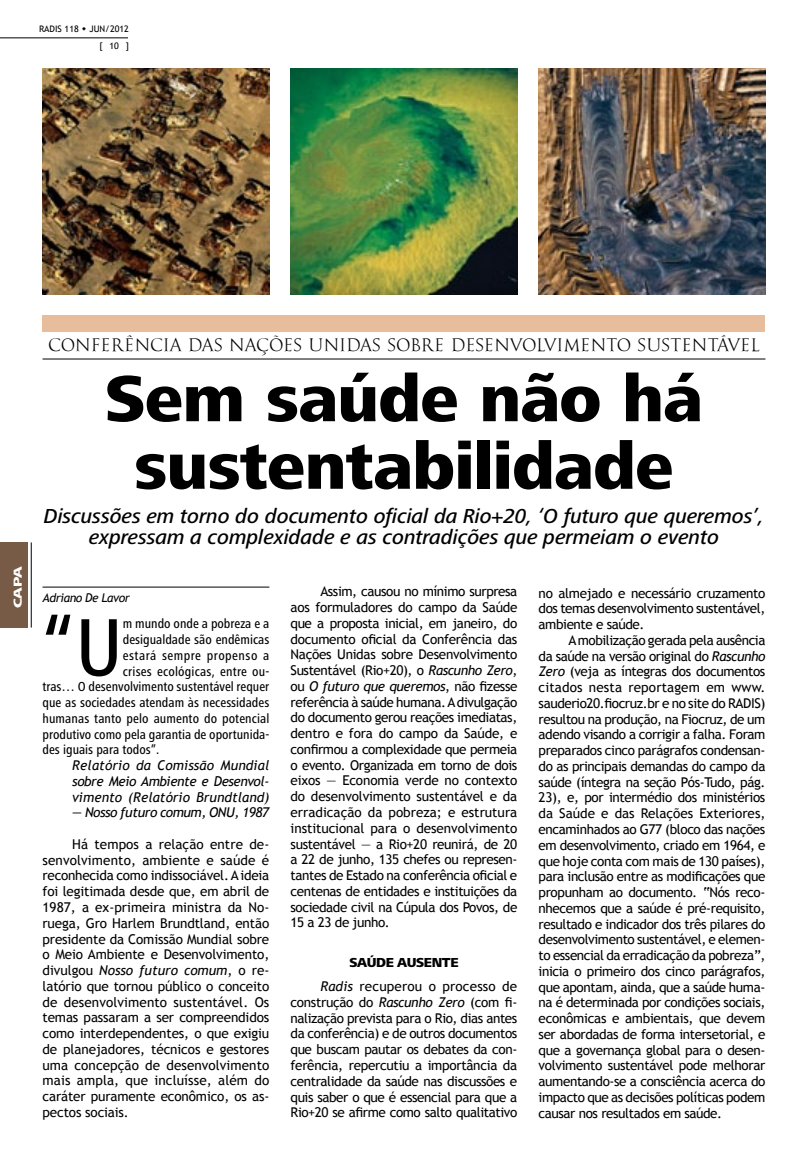
<style>
.page{position:relative;width:808px;height:1170px;background:#fff}
.page>*{position:absolute;margin:0;border:0;box-sizing:border-box;transform-origin:0 0}
.t1{font:500 condensed 84.3px "Frutiger Next LT";color:#000}
.t2{font:800 67.5px/67.5px "Frutiger Next LT";letter-spacing:-.015em;color:#000;text-align:center}
.t3{font:italic 500 21px/21px "Frutiger Next LT";letter-spacing:-.01em;color:#000;text-align:center}
.t4{font:18px "Goudy Trajan";letter-spacing:.025em;color:#000}
.t5{font:13.5px/15.8px "Radis";letter-spacing:-.03em;color:#000;text-align:justify}
.t6{font:500 condensed 13.5px "Frutiger Next LT";color:#000}
.t7{font:italic 13.5px/15.8px "Radis";letter-spacing:-.03em;color:#000;text-align:justify}
.t8{font:500 condensed 13.5px "Frutiger Next LT";letter-spacing:.035em;color:#000}
.t9{font:800 13.5px "Frutiger Next LT";letter-spacing:-.03em;color:#000}
.t10{font:italic 12px "Radis";letter-spacing:-.03em;color:#000}
.t11{font:800 12px "Frutiger Next LT";color:#fff;scale:1.3 1}
.t12{font:9px/17.4px "Radis";color:#000;text-align:right}
.s1{font-style:italic}
</style>
<div class="page">
<hr style="left:0;top:37px;width:128px;height:1px;background:#000">
<img style="left:291px;top:68px;width:226px;height:227px">
<div style="left:0;top:542px;width:28px;height:85px;background:#785b47"></div>
<hr style="left:31px;top:542px;width:1px;height:85px;background:#000">
<img style="left:539px;top:68px;width:226px;height:227px">
<img style="left:43px;top:68px;width:226px;height:227px">
<div style="left:43px;top:315px;width:722px;height:17px;background:#e7bd9b"></div>
<hr style="left:43px;top:358px;width:722px;height:1px;background:#000">
<hr style="left:43px;top:586px;width:226px;height:1px;background:#000">
<p class="t12" style="left:39px;top:20px;width:92px">Radis 118 • JUN/2012 [10]</p>
<p class="t11" style="left:11px;top:608px;width:34px;rotate:-90deg">CAPA</p>
<h3 class="t4" style="left:48px;top:334px;width:713px">CONFERÊNCIA DAS NAÇÕES UNIDAS SOBRE DESENVOLVIMENTO SUSTENTÁVEL</h3>
<h2 class="t2" style="left:105px;top:365px;width:599px">Sem saúde não há sustentabilidade</h2>
<h3 class="t3" style="left:44px;top:506px;width:722px">Discussões em torno do documento oficial da Rio+20, ‘O futuro que queremos’, expressam a complexidade e as contradições que permeiam o evento</h3>
<p class="t10" style="left:43px;top:590px;width:89px">Adriano De Lavor</p>
<h1 class="t1" style="left:43px;top:600px;width:82px">“U</h1>
<p class="t6" style="left:123px;top:616px;width:148px">m mundo onde a pobreza e a</p>
<p class="t6" style="left:123px;top:632px;width:148px">desigualdade são endêmicas</p>
<p class="t8" style="left:123px;top:647px;width:148px">estará sempre propenso a</p>
<p class="t6" style="left:123px;top:663px;width:148px">crises ecológicas, entre ou-</p>
<p class="t6" style="left:43px;top:679px;width:228px">tras… O desenvolvimento sustentável requer</p>
<p class="t6" style="left:43px;top:695px;width:228px">que as sociedades atendam às necessidades</p>
<p class="t6" style="left:43px;top:710px;width:228px">humanas tanto pelo aumento do potencial</p>
<p class="t6" style="left:43px;top:726px;width:228px">produtivo como pela garantia de oportunida-</p>
<p class="t6" style="left:43px;top:742px;width:118px">des iguais para todos”.</p>
<p class="t7" style="left:72px;top:757px;width:199px">Relatório da Comissão Mundial sobre Meio Ambiente e Desenvol&shy;vimento (Relatório Brundtland)</p>
<p class="t7" style="left:72px;top:804px;width:199px">— Nosso futuro comum, ONU, 1987</p>
<p class="t5" style="left:43px;top:836px;width:228px;text-indent:30px">Há tempos a relação entre de&shy;senvolvimento, ambiente e saúde é reconhecida como indissociável. A ideia foi legitimada desde que, em abril de 1987, a ex-primeira ministra da No&shy;ruega, Gro Harlem Brundtland, então presidente da Comissão Mundial sobre o Meio Ambiente e Desenvolvimento, divulgou <span class="s1">Nosso futuro comum</span>, o re&shy;latório que tornou público o conceito de desenvolvimento sustentável. Os temas passaram a ser compreendidos como interdependentes, o que exigiu de planejadores, técnicos e gestores uma concepção de desenvolvimento mais ampla, que incluísse, além do caráter puramente econômico, os as&shy;pectos sociais.</p>
<p class="t5" style="left:291px;top:584px;width:228px;text-indent:30px">Assim, causou no mínimo surpresa aos formuladores do campo da Saúde que a proposta inicial, em janeiro, do documento oficial da Conferência das Nações Unidas sobre Desenvolvimento Sustentável (Rio+20), o <span class="s1">Rascunho Zero</span>, ou <span class="s1">O futuro que queremos</span>, não fizesse referência à saúde humana. A divulgação do documento gerou reações imediatas, dentro e fora do campo da Saúde, e confirmou a complexidade que permeia o evento. Organizada em torno de dois eixos — Economia verde no contexto do desenvolvimento sustentável e da erradicação da pobreza; e estrutura institucional para o desenvolvimento sustentável — a Rio+20 reunirá, de 20 a 22 de junho, 135 chefes ou represen&shy;tantes de Estado na conferência oficial e centenas de entidades e instituições da sociedade civil na Cúpula dos Povos, de 15 a 23 de junho.</p>
<p class="t9" style="left:349px;top:954px;width:111px">Saúde ausente</p>
<p class="t5" style="left:291px;top:978px;width:228px;text-indent:30px"><span class="s1">Radis</span> recuperou o processo de construção do <span class="s1">Rascunho Zero</span> (com fi&shy;nalização prevista para o Rio, dias antes da conferência) e de outros documentos que buscam pautar os debates da con&shy;ferência, repercutiu a importância da centralidade da saúde nas discussões e quis saber o que é essencial para que a Rio+20 se afirme como salto qualitativo</p>
<p class="t5" style="left:539px;top:585px;width:228px">no almejado e necessário cruzamento dos temas desenvolvimento sustentável, ambiente e saúde.</p>
<p class="t5" style="left:539px;top:632px;width:228px;text-indent:30px">A mobilização gerada pela ausência da saúde na versão original do <span class="s1">Rascunho Zero</span> (veja as íntegras dos documentos citados nesta reportagem em www. sauderio20.fiocruz.br e no site do RADIS) resultou na produção, na Fiocruz, de um adendo visando a corrigir a falha. Foram preparados cinco parágrafos condensan&shy;do as principais demandas do campo da saúde (íntegra na seção Pós-Tudo, pág.<br>23), e, por intermédio dos ministérios da Saúde e das Relações Exteriores, encaminhados ao G77 (bloco das nações em desenvolvimento, criado em 1964, e que hoje conta com mais de 130 países), para inclusão entre as modificações que propunham ao documento<span class="s1">.</span> “Nós reco&shy;nhecemos que a saúde é pré-requisito, resultado e indicador dos três pilares do desenvolvimento sustentável, e elemen&shy;to essencial da erradicação da pobreza”, inicia o primeiro dos cinco parágrafos, que apontam, ainda, que a saúde huma&shy;na é determinada por condições sociais, econômicas e ambientais, que devem ser abordadas de forma intersetorial, e que a governança global para o desen&shy;volvimento sustentável pode melhorar aumentando-se a consciência acerca do impacto que as decisões políticas podem causar nos resultados em saúde.</p>
</div>
